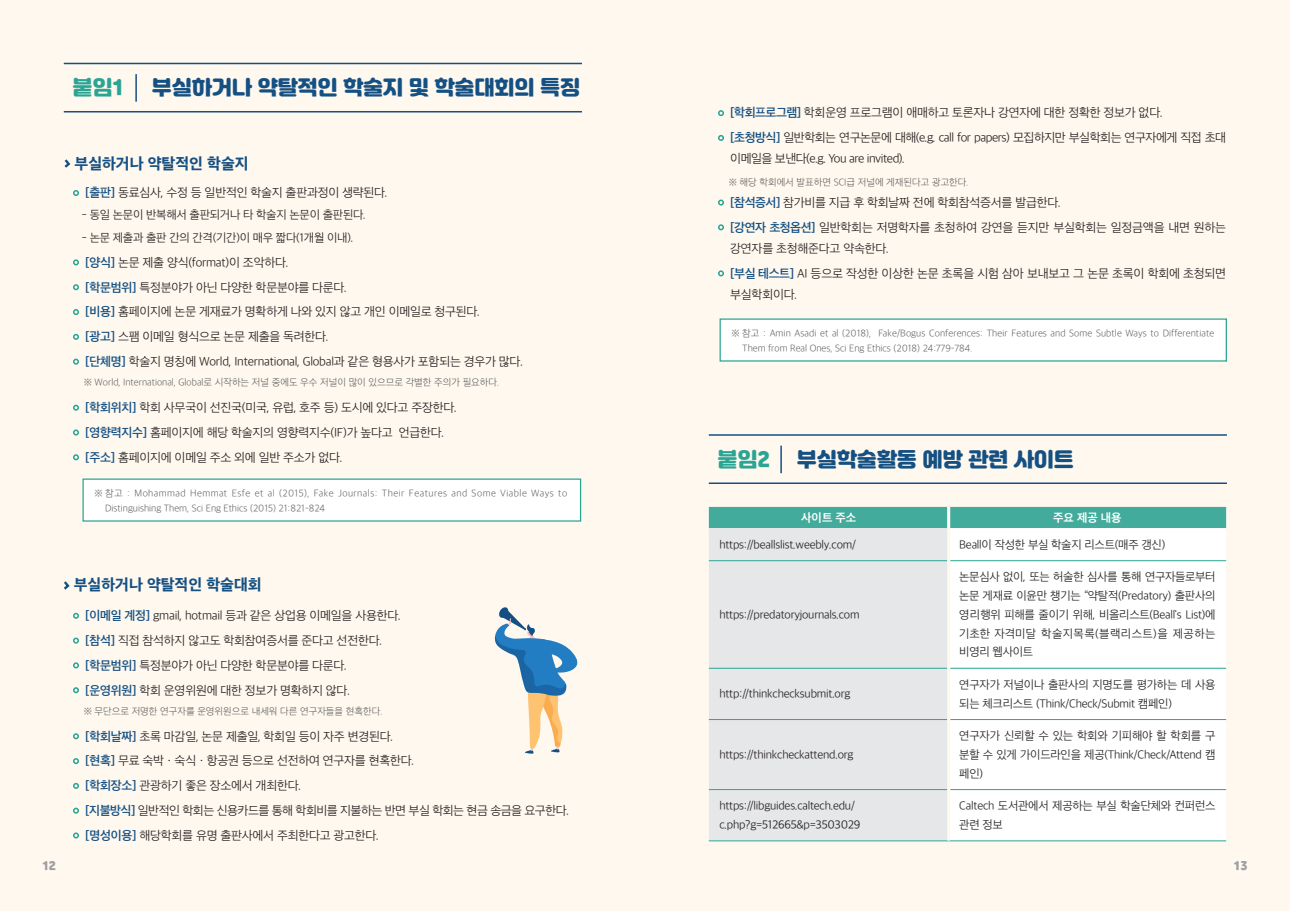
<style>
.page{position:relative;width:1290px;height:911px;background:#fef8ee}
.page>*{position:absolute;margin:0;border:0;box-sizing:border-box;transform-origin:0 0}
.t1{font:20px "Jalnan OTF";color:#155083}
.t2{font:20px "Jalnan OTF";color:#2aa594}
.t3{font:15px "SD Gothic Neoa h Ex Bd";color:#155083}
.t4{font:11.88px/21.2px "SD Gothic Neoa c Lt";letter-spacing:-.02em;color:#231f20}
.t5{font:11.88px/21.2px "SD Gothic Neoa c Lt";letter-spacing:-.04em;color:#231f20}
.t6{font:11.25px/18.8px "SD Gothic Neoa c Lt";letter-spacing:-.02em;color:#231f20}
.t7{font:11.25px "SD Gothic Neoa g Bd";color:#fff}
.t8{font:11.25px "Jalnan";color:#9d9fa2}
.t9{font:9.38px/15px "SD Gothic Neoa b Ult Lt";color:#57585a}
.t10{font:9.38px/15px "SD Gothic Neoa b Ult Lt";letter-spacing:.05em;color:#57585a}
.s1{font-family:"SD Gothic Neoa f Sm";color:#155083}
</style>
<div class="page">
<hr style="left:709px;top:434px;width:518px;height:2px;background:#155083">
<hr style="left:709px;top:482px;width:518px;height:2px;background:#155083">
<hr style="left:780px;top:445px;width:2px;height:28px;background:#155083">
<div style="left:709px;top:507px;width:517px;height:21px;background:#42ab9c"></div>
<div style="left:709px;top:528px;width:238px;height:312px;background:#e6e7e9"></div>
<div style="left:950px;top:529px;width:276px;height:311px;background:#fff"></div>
<hr style="left:709px;top:560px;width:238px;height:1px;background:#2aa594">
<hr style="left:950px;top:560px;width:276px;height:1px;background:#2aa594">
<hr style="left:709px;top:668px;width:238px;height:1px;background:#2aa594">
<hr style="left:950px;top:668px;width:276px;height:1px;background:#2aa594">
<hr style="left:709px;top:719px;width:238px;height:1px;background:#2aa594">
<hr style="left:950px;top:719px;width:276px;height:1px;background:#2aa594">
<hr style="left:709px;top:789px;width:238px;height:1px;background:#2aa594">
<hr style="left:950px;top:789px;width:276px;height:1px;background:#2aa594">
<hr style="left:709px;top:840px;width:239px;height:1px;background:#2aa594">
<hr style="left:948px;top:840px;width:278px;height:1px;background:#2aa594">
<hr style="left:947px;top:507px;width:3px;height:21px;background:#fef8ee">
<div style="left:719px;top:318px;width:508px;height:43px;background:#fff;border:1px solid #2aa594"></div>
<svg style="left:718px;top:110px;width:6px;height:6px"></svg>
<svg style="left:718px;top:135px;width:6px;height:6px"></svg>
<svg style="left:718px;top:199px;width:6px;height:6px"></svg>
<svg style="left:718px;top:224px;width:6px;height:6px"></svg>
<svg style="left:718px;top:270px;width:6px;height:6px"></svg>
<hr style="left:64px;top:63px;width:518px;height:1px;background:#155083">
<hr style="left:64px;top:111px;width:518px;height:1px;background:#155083">
<hr style="left:135px;top:74px;width:2px;height:28px;background:#155083">
<svg style="left:64px;top:159px;width:7px;height:9px"></svg>
<svg style="left:73px;top:190px;width:6px;height:6px"></svg>
<svg style="left:73px;top:259px;width:6px;height:6px"></svg>
<svg style="left:73px;top:284px;width:6px;height:6px"></svg>
<svg style="left:73px;top:309px;width:6px;height:6px"></svg>
<svg style="left:73px;top:334px;width:6px;height:6px"></svg>
<div style="left:73px;top:358px;width:6px;height:7px;border:2px solid #2aa594;border-radius:50%"></div>
<svg style="left:73px;top:405px;width:6px;height:6px"></svg>
<svg style="left:73px;top:429px;width:6px;height:6px"></svg>
<svg style="left:73px;top:454px;width:6px;height:6px"></svg>
<div style="left:82px;top:478px;width:499px;height:43px;background:#fff;border:1px solid #2aa594"></div>
<svg style="left:64px;top:581px;width:6px;height:9px"></svg>
<svg style="left:73px;top:613px;width:6px;height:6px"></svg>
<svg style="left:73px;top:637px;width:6px;height:6px"></svg>
<svg style="left:73px;top:662px;width:6px;height:6px"></svg>
<svg style="left:73px;top:687px;width:6px;height:6px"></svg>
<svg style="left:73px;top:733px;width:6px;height:6px"></svg>
<svg style="left:73px;top:758px;width:6px;height:6px"></svg>
<svg style="left:73px;top:783px;width:6px;height:6px"></svg>
<svg style="left:73px;top:807px;width:6px;height:6px"></svg>
<svg style="left:73px;top:832px;width:6px;height:6px"></svg>
<svg style="left:494px;top:607px;width:84px;height:146px"></svg>
<p class="t2" style="left:73px;top:74px;width:53px">붙임1</p>
<p class="t1" style="left:152px;top:74px;width:429px">부실하거나 약탈적인 학술지 및 학술대회의 특징</p>
<p class="t3" style="left:75px;top:156px;width:176px">부실하거나 약탈적인 학술지</p>
<p class="t4" style="left:85px;top:182px;width:304px"><span class="s1">[출판]</span> 동료심사, 수정 등 일반적인 학술지 출판과정이 생략된다.</p>
<p class="t6" style="left:82px;top:205px;width:286px">- 동일 논문이 반복해서 출판되거나 타 학술지 논문이 출판된다.</p>
<p class="t6" style="left:82px;top:228px;width:273px">- 논문 제출과 출판 간의 간격(기간)이 매우 짧다(1개월 이내).</p>
<p class="t4" style="left:85px;top:251px;width:205px"><span class="s1">[양식]</span> 논문 제출 양식(format)이 조악하다.</p>
<p class="t4" style="left:85px;top:276px;width:263px"><span class="s1">[학문범위]</span> 특정분야가 아닌 다양한 학문분야를 다룬다.</p>
<p class="t4" style="left:85px;top:301px;width:396px"><span class="s1">[비용]</span> 홈페이지에 논문 게재료가 명확하게 나와 있지 않고 개인 이메일로 청구된다.</p>
<p class="t4" style="left:85px;top:326px;width:245px"><span class="s1">[광고]</span> 스팸 이메일 형식으로 논문 제출을 독려한다.</p>
<p class="t4" style="left:85px;top:351px;width:439px"><span class="s1">[단체명]</span> 학술지 명칭에 World, International, Global과 같은 형용사가 포함되는 경우가 많다.</p>
<p class="t9" style="left:83px;top:375px;width:417px">※ World, International, Global로 시작하는 저널 중에도 우수 저널이 많이 있으므로 각별한 주의가 필요하다.</p>
<p class="t4" style="left:85px;top:397px;width:373px"><span class="s1">[학회위치]</span> 학회 사무국이 선진국(미국, 유럽, 호주 등) 도시에 있다고 주장한다.</p>
<p class="t4" style="left:85px;top:421px;width:360px"><span class="s1">[영향력지수]</span> 홈페이지에 해당 학술지의 영향력지수(IF)가 높다고 언급한다.</p>
<p class="t4" style="left:85px;top:446px;width:259px"><span class="s1">[주소]</span> 홈페이지에 이메일 주소 외에 일반 주소가 없다.</p>
<p class="t10" style="left:105px;top:485px;width:463px;text-indent:-11px">※ 참고 : Mohammad Hemmat Esfe et al (2015), Fake Journals: Their Features and Some Viable Ways to<br>Distinguishing Them, Sci Eng Ethics (2015) 21:821–824</p>
<p class="t3" style="left:74px;top:577px;width:189px">부실하거나 약탈적인 학술대회</p>
<p class="t4" style="left:85px;top:605px;width:317px"><span class="s1">[이메일 계정]</span> gmail, hotmail 등과 같은 상업용 이메일을 사용한다.</p>
<p class="t4" style="left:85px;top:629px;width:298px"><span class="s1">[참석]</span> 직접 참석하지 않고도 학회참여증서를 준다고 선전한다.</p>
<p class="t4" style="left:85px;top:654px;width:263px"><span class="s1">[학문범위]</span> 특정분야가 아닌 다양한 학문분야를 다룬다.</p>
<p class="t4" style="left:85px;top:679px;width:266px"><span class="s1">[운영위원]</span> 학회 운영위원에 대한 정보가 명확하지 않다.</p>
<p class="t9" style="left:83px;top:703px;width:300px">※ 무단으로 저명한 연구자를 운영위원으로 내세워 다른 연구자들을 현혹한다.</p>
<p class="t4" style="left:85px;top:725px;width:309px"><span class="s1">[학회날짜]</span> 초록 마감일, 논문 제출일, 학회일 등이 자주 변경된다.</p>
<p class="t4" style="left:85px;top:750px;width:330px"><span class="s1">[현혹]</span> 무료 숙박ㆍ숙식ㆍ항공권 등으로 선전하여 연구자를 현혹한다.</p>
<p class="t4" style="left:85px;top:775px;width:217px"><span class="s1">[학회장소]</span> 관광하기 좋은 장소에서 개최한다.</p>
<p class="t5" style="left:85px;top:799px;width:485px"><span class="s1">[지불방식]</span> 일반적인 학회는 신용카드를 통해 학회비를 지불하는 반면 부실 학회는 현금 송금을 요구한다.</p>
<p class="t4" style="left:85px;top:824px;width:295px"><span class="s1">[명성이용]</span> 해당학회를 유명 출판사에서 주최한다고 광고한다.</p>
<p class="t4" style="left:730px;top:102px;width:434px"><span class="s1">[학회프로그램]</span> 학회운영 프로그램이 애매하고 토론자나 강연자에 대한 정확한 정보가 없다.</p>
<p class="t5" style="left:730px;top:127px;width:497px"><span class="s1">[초청방식]</span> 일반학회는 연구논문에 대해(e.g. call for papers) 모집하지만 부실학회는 연구자에게 직접 초대 이메일을 보낸다(e.g. You are invited).</p>
<p class="t9" style="left:728px;top:175px;width:242px">※ 해당 학회에서 발표하면 SCI급 저널에 게재된다고 광고한다.</p>
<p class="t4" style="left:730px;top:192px;width:332px"><span class="s1">[참석증서]</span> 참가비를 지급 후 학회날짜 전에 학회참석증서를 발급한다.</p>
<p class="t4" style="left:730px;top:216px;width:497px"><span class="s1">[강연자 초청옵션]</span> 일반학회는 저명학자를 초청하여 강연을 듣지만 부실학회는 일정금액을 내면 원하는 강연자를 초청해준다고 약속한다.</p>
<p class="t4" style="left:730px;top:262px;width:497px"><span class="s1">[부실 테스트]</span> AI 등으로 작성한 이상한 논문 초록을 시험 삼아 보내보고 그 논문 초록이 학회에 초청되면 부실학회이다.</p>
<p class="t9" style="left:742px;top:325px;width:473px;text-indent:-11px">※ 참고 : Amin Asadi et al (2018), Fake/Bogus Conferences: Their Features and Some Subtle Ways to Differentiate<br>Them from Real Ones, Sci Eng Ethics (2018) 24:779–784.</p>
<p class="t2" style="left:717px;top:445px;width:54px">붙임2</p>
<p class="t1" style="left:797px;top:445px;width:278px">부실학술활동 예방 관련 사이트</p>
<p class="t7" style="left:801px;top:512px;width:56px">사이트 주소</p>
<p class="t7" style="left:1053px;top:512px;width:70px">주요 제공 내용</p>
<p class="t6" style="left:719px;top:535px;width:138px">https://beallslist.weebly.com/</p>
<p class="t6" style="left:959px;top:535px;width:207px">Beall이 작성한 부실 학술지 리스트(매주 갱신)</p>
<p class="t6" style="left:719px;top:605px;width:142px">https://predatoryjournals.com</p>
<p class="t6" style="left:959px;top:567px;width:258px;text-align:justify">논문심사 없이, 또는 허술한 심사를 통해 연구자들로부터 논문 게재료 이윤만 챙기는 “약탈적(Predatory) 출판사의 영리행위 피해를 줄이기 위해, 비올리스트(Beall's List)에 기초한 자격미달 학술지목록(블랙리스트)을 제공하는 비영리 웹사이트</p>
<p class="t6" style="left:719px;top:684px;width:132px">http://thinkchecksubmit.org</p>
<p class="t6" style="left:959px;top:675px;width:258px">연구자가 저널이나 출판사의 지명도를 평가하는 데 사용 되는 체크리스트 (Think/Check/Submit 캠페인)</p>
<p class="t6" style="left:719px;top:745px;width:135px">https://thinkcheckattend.org</p>
<p class="t6" style="left:959px;top:726px;width:258px;text-align:justify">연구자가 신뢰할 수 있는 학회와 기피해야 할 학회를 구 분할 수 있게 가이드라인을 제공(Think/Check/Attend 캠 페인)</p>
<p class="t6" style="left:719px;top:796px;width:142px">https://libguides.caltech.edu/ c.php?g=512665&amp;p=3503029</p>
<p class="t6" style="left:959px;top:796px;width:258px">Caltech 도서관에서 제공하는 부실 학술단체와 컨퍼런스 관련 정보</p>
<p class="t8" style="left:43px;top:858px;width:15px">12</p>
<p class="t8" style="left:1234px;top:858px;width:15px">13</p>
</div>
